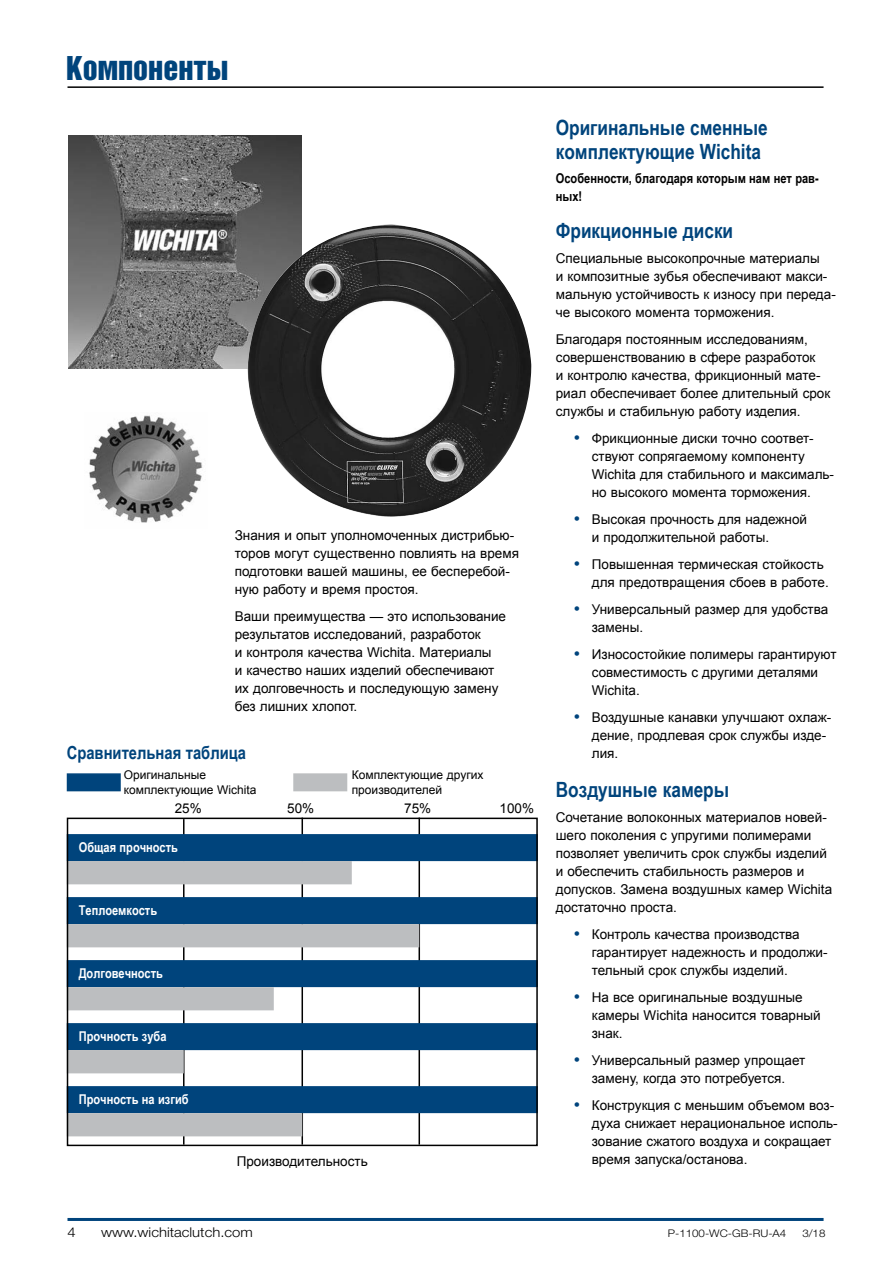
<style>
.page{position:relative;width:893px;height:1263px;background:#fff}
.page>*{position:absolute;margin:0;border:0;box-sizing:border-box;transform-origin:0 0}
.t1{font:30px "Helvetica Inserat LT Std";color:#00447c}
.t2{font:700 21px/24px "Arial Narrow";color:#00447c}
.t3{font:700 18px "Arial Narrow";color:#00447c}
.t4{font:13.5px/18px "Arial";color:#000}
.t5{font:700 13.5px "Arial Narrow";color:#fff}
.t6{font:700 13.5px/18px "Arial Narrow";color:#000}
.t7{font:300 13.5px "Helvetica Neue LT Std";color:#000;scale:1.1 1}
.t8{font:12px/15px "Arial";color:#000}
.t9{font:300 10.5px "Helvetica Neue LT Std";color:#000;scale:1.1 1}
.s1{font-size:18px;color:#00447c}
</style>
<div class="page">
<hr style="left:68px;top:1218px;width:756px;height:3px;background:#00447c">
<hr style="left:68px;top:86px;width:756px;height:2px;background:#000">
<hr style="left:183px;top:819px;width:2px;height:326px;background:#000">
<hr style="left:302px;top:818px;width:1px;height:327px;background:#000">
<hr style="left:419px;top:818px;width:1px;height:327px;background:#000">
<div style="left:67px;top:773px;width:54px;height:18px;background:#00447c;border:2px solid #00447c"></div>
<div style="left:293px;top:773px;width:54px;height:18px;background:#bcbec0;border:2px solid #bcbec0"></div>
<div style="left:67px;top:834px;width:471px;height:27px;background:#00447c;border:2px solid #00447c"></div>
<div style="left:67px;top:897px;width:471px;height:27px;background:#00447c;border:2px solid #00447c"></div>
<div style="left:67px;top:960px;width:471px;height:27px;background:#00447c;border:2px solid #00447c"></div>
<div style="left:67px;top:1023px;width:471px;height:27px;background:#00447c;border:2px solid #00447c"></div>
<div style="left:67px;top:1086px;width:471px;height:27px;background:#00447c;border:2px solid #00447c"></div>
<div style="left:67px;top:861px;width:285px;height:23px;background:#bcbec0"></div>
<div style="left:67px;top:924px;width:352px;height:23px;background:#bcbec0"></div>
<div style="left:67px;top:987px;width:207px;height:23px;background:#bcbec0"></div>
<div style="left:67px;top:1050px;width:117px;height:23px;background:#bcbec0"></div>
<div style="left:67px;top:1113px;width:235px;height:23px;background:#bcbec0"></div>
<img style="left:68px;top:135px;width:234px;height:233px">
<img style="left:245px;top:224px;width:286px;height:293px">
<div style="left:67px;top:818px;width:471px;height:328px;border:2px solid #000"></div>
<img style="left:89px;top:415px;width:114px;height:108px">
<h1 class="t1" style="left:66px;top:50px;width:164px">Компоненты</h1>
<p class="t4" style="left:235px;top:526px;width:286px">Знания и опыт уполномоченных дистрибью&shy;торов могут существенно повлиять на время подготовки вашей машины, ее бесперебой&shy;ную работу и время простоя.</p>
<p class="t4" style="left:235px;top:607px;width:273px">Ваши преимущества — это использование результатов исследований, разработок<br>и контроля качества Wichita. Материалы<br>и качество наших изделий обеспечивают их долговечность и последующую замену без лишних хлопот.</p>
<h3 class="t3" style="left:67px;top:739px;width:181px">Сравнительная таблица</h3>
<p class="t8" style="left:124px;top:767px;width:134px">Оригинальные комплектующие Wichita</p>
<p class="t8" style="left:352px;top:767px;width:133px">Комплектующие других производителей</p>
<p class="t4" style="left:175px;top:799px;width:29px">25%</p>
<p class="t4" style="left:287px;top:799px;width:29px">50%</p>
<p class="t4" style="left:404px;top:799px;width:29px">75%</p>
<p class="t4" style="left:499px;top:799px;width:36px">100%</p>
<p class="t5" style="left:79px;top:837px;width:101px">Общая прочность</p>
<p class="t5" style="left:79px;top:900px;width:80px">Теплоемкость</p>
<p class="t5" style="left:79px;top:963px;width:86px">Долговечность</p>
<p class="t5" style="left:79px;top:1026px;width:89px">Прочность зуба</p>
<p class="t5" style="left:79px;top:1089px;width:111px">Прочность на изгиб</p>
<p class="t4" style="left:237px;top:1153px;width:133px">Производительность</p>
<h2 class="t2" style="left:556px;top:114px;width:214px">Оригинальные сменные комплектующие Wichita</h2>
<p class="t6" style="left:556px;top:169px;width:264px">Особенности, благодаря которым нам нет рав&shy;ных!</p>
<h2 class="t2" style="left:556px;top:218px;width:179px">Фрикционные диски</h2>
<p class="t4" style="left:556px;top:249px;width:282px">Специальные высокопрочные материалы<br>и композитные зубья обеспечивают макси&shy;мальную устойчивость к износу при переда&shy;че высокого момента торможения.</p>
<p class="t4" style="left:556px;top:330px;width:276px">Благодаря постоянным исследованиям, совершенствованию в сфере разработок<br>и контролю качества, фрикционный мате&shy;риал обеспечивает более длительный срок службы и стабильную работу изделия.</p>
<p class="t4" style="left:592px;top:429px;width:244px;text-indent:-18px"><span class="s1">•</span> Фрикционные диски точно соответ&shy;ствуют сопрягаемому компоненту Wichita для стабильного и максималь&shy;но высокого момента торможения.</p>
<p class="t4" style="left:592px;top:510px;width:217px;text-indent:-18px"><span class="s1">•</span> Высокая прочность для надежной и продолжительной работы.</p>
<p class="t4" style="left:592px;top:555px;width:238px;text-indent:-18px"><span class="s1">•</span> Повышенная термическая стойкость для предотвращения сбоев в работе.</p>
<p class="t4" style="left:592px;top:600px;width:238px;text-indent:-18px"><span class="s1">•</span> Универсальный размер для удобства замены.</p>
<p class="t4" style="left:592px;top:645px;width:246px;text-indent:-18px"><span class="s1">•</span> Износостойкие полимеры гарантируют совместимость с другими деталями<br>Wichita.</p>
<p class="t4" style="left:592px;top:708px;width:241px;text-indent:-18px"><span class="s1">•</span> Воздушные канавки улучшают охлаж&shy;дение, продлевая срок службы изде&shy;лия.</p>
<h2 class="t2" style="left:556px;top:776px;width:175px">Воздушные камеры</h2>
<p class="t4" style="left:556px;top:808px;width:278px">Сочетание волоконных материалов новей&shy;шего поколения с упругими полимерами позволяет увеличить срок службы изделий и обеспечить стабильность размеров и допусков. Замена воздушных камер Wichita достаточно проста.</p>
<p class="t4" style="left:592px;top:925px;width:237px;text-indent:-18px"><span class="s1">•</span> Контроль качества производства гарантирует надежность и продолжи&shy;тельный срок службы изделий.</p>
<p class="t4" style="left:592px;top:988px;width:230px;text-indent:-18px"><span class="s1">•</span> На все оригинальные воздушные камеры Wichita наносится товарный знак.</p>
<p class="t4" style="left:574px;top:1051px;width:233px;text-align:center"><span class="s1">•</span> Универсальный размер упрощает замену, когда это потребуется.</p>
<p class="t4" style="left:592px;top:1096px;width:247px;text-indent:-18px"><span class="s1">•</span> Конструкция с меньшим объемом воз&shy;духа снижает нерациональное исполь&shy;зование сжатого воздуха и сокращает время запуска/останова.</p>
<p class="t7" style="left:68px;top:1223px;width:9px">4</p>
<p class="t7" style="left:101px;top:1223px;width:139px">www.wichitaclutch.com</p>
<p class="t9" style="left:668px;top:1226px;width:109px">P-1100-WC-GB-RU-A4</p>
<p class="t9" style="left:802px;top:1226px;width:23px">3/18</p>
</div>
